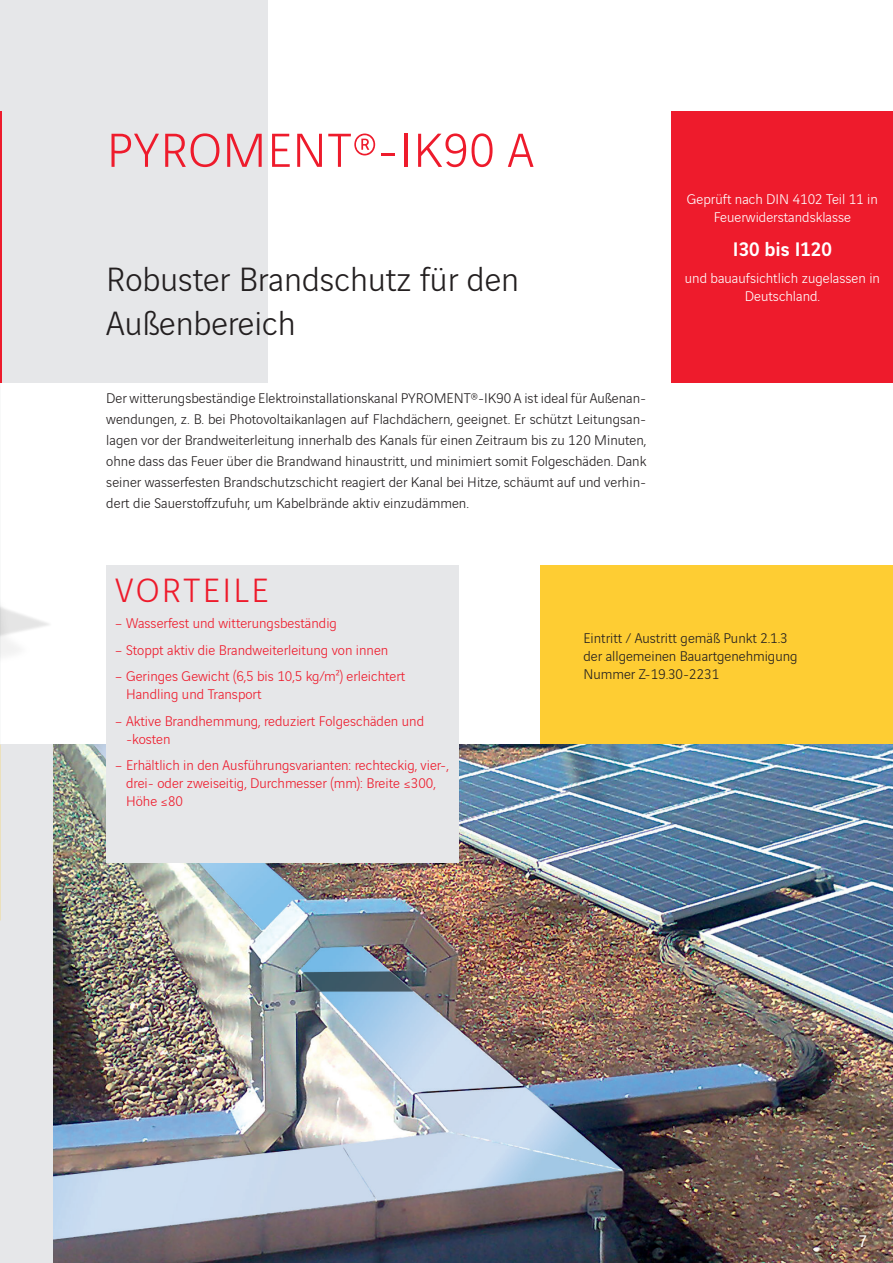
<style>
.page{position:relative;width:893px;height:1263px;background:#fff}
.page>*{position:absolute;margin:0;border:0;box-sizing:border-box;transform-origin:0 0}
.t1{font:300 51px "Vinci Sans";letter-spacing:.02em;color:#ee1b2c}
.t2{font:300 36px/43.2px "Vinci Sans";color:#231f20}
.t3{font:300 36px "Vinci Sans";letter-spacing:.07em;color:#ee1b2c}
.t4{font:500 21px "Vinci Sans";color:#fff}
.t5{font:18px "Vinci Sans";color:#fff}
.t6{font:300 15px/21px "Vinci Sans";color:#231f20;text-align:justify}
.t7{font:300 15px/18px "Vinci Sans";color:#ee1b2c}
.t8{font:300 15px/18px "Vinci Sans";color:#fff;text-align:center}
</style>
<div class="page">
<div style="left:0;top:0;width:268px;height:383px;background:#e6e7e9"></div>
<div style="left:0;top:744px;width:179px;height:519px;background:#e6e7e9"></div>
<div style="left:540px;top:566px;width:353px;height:178px;background:#fecd33"></div>
<img style="left:54px;top:744px;width:839px;height:519px">
<img style="left:0;top:603px;width:54px;height:341px">
<hr style="left:0;top:111px;width:1px;height:272px;background:#ee1b2c">
<div style="left:672px;top:111px;width:221px;height:272px;background:#ee1b2c"></div>
<div style="left:106px;top:566px;width:353px;height:297px;background:#e6e7e9"></div>
<h1 class="t1" style="left:107px;top:113px;width:428px">PYROMENT®-IK90 A</h1>
<h2 class="t2" style="left:106px;top:255px;width:414px">Robuster Brandschutz für den<br>Außenbereich</h2>
<p class="t6" style="left:106px;top:386px;width:542px">Der witterungsbeständige Elektroinstallationskanal PYROMENT®-IK90 A ist ideal für Außenan&shy;wendungen, z. B. bei Photovoltaikanlagen auf Flachdächern, geeignet. Er schützt Leitungsan&shy;lagen vor der Brandweiterleitung innerhalb des Kanals für einen Zeitraum bis zu 120 Minuten, ohne dass das Feuer über die Brandwand hinaustritt, und minimiert somit Folgeschäden. Dank seiner wasserfesten Brandschutzschicht reagiert der Kanal bei Hitze, schäumt auf und verhin&shy;dert die Sauerstoffzufuhr, um Kabelbrände aktiv einzudämmen.</p>
<p class="t8" style="left:687px;top:189px;width:192px">Geprüft nach DIN 4102 Teil 11 in<br>Feuerwiderstandsklasse</p>
<h3 class="t4" style="left:733px;top:233px;width:101px">I30 bis I120</h3>
<p class="t8" style="left:685px;top:267px;width:197px">und bauaufsichtlich zugelassen in<br>Deutschland.</p>
<h2 class="t3" style="left:115px;top:564px;width:155px">VORTEILE</h2>
<p class="t7" style="left:115px;top:613px;width:224px">– Wasserfest und witterungsbeständig</p>
<p class="t7" style="left:115px;top:640px;width:275px">– Stoppt aktiv die Brandweiterleitung von innen</p>
<p class="t7" style="left:126px;top:666px;width:281px;text-indent:-11px">– Geringes Gewicht (6,5 bis 10,5 kg/m²) erleichtert<br>Handling und Transport</p>
<p class="t7" style="left:126px;top:711px;width:300px;text-indent:-11px">– Aktive Brandhemmung, reduziert Folgeschäden und -kosten</p>
<p class="t7" style="left:126px;top:755px;width:324px;text-indent:-11px">– Erhältlich in den Ausführungsvarianten: rechteckig, vier-, drei- oder zweiseitig, Durchmesser (mm): Breite ≤300,<br>Höhe ≤80</p>
<p class="t6" style="left:583px;top:627px;width:216px;line-height:18px;text-align:left">Eintritt / Austritt gemäß Punkt 2.1.3 der allgemeinen Bauartgenehmigung<br>Nummer Z-19.30-2231</p>
<p class="t5" style="left:858px;top:1228px;width:10px">7</p>
</div>
